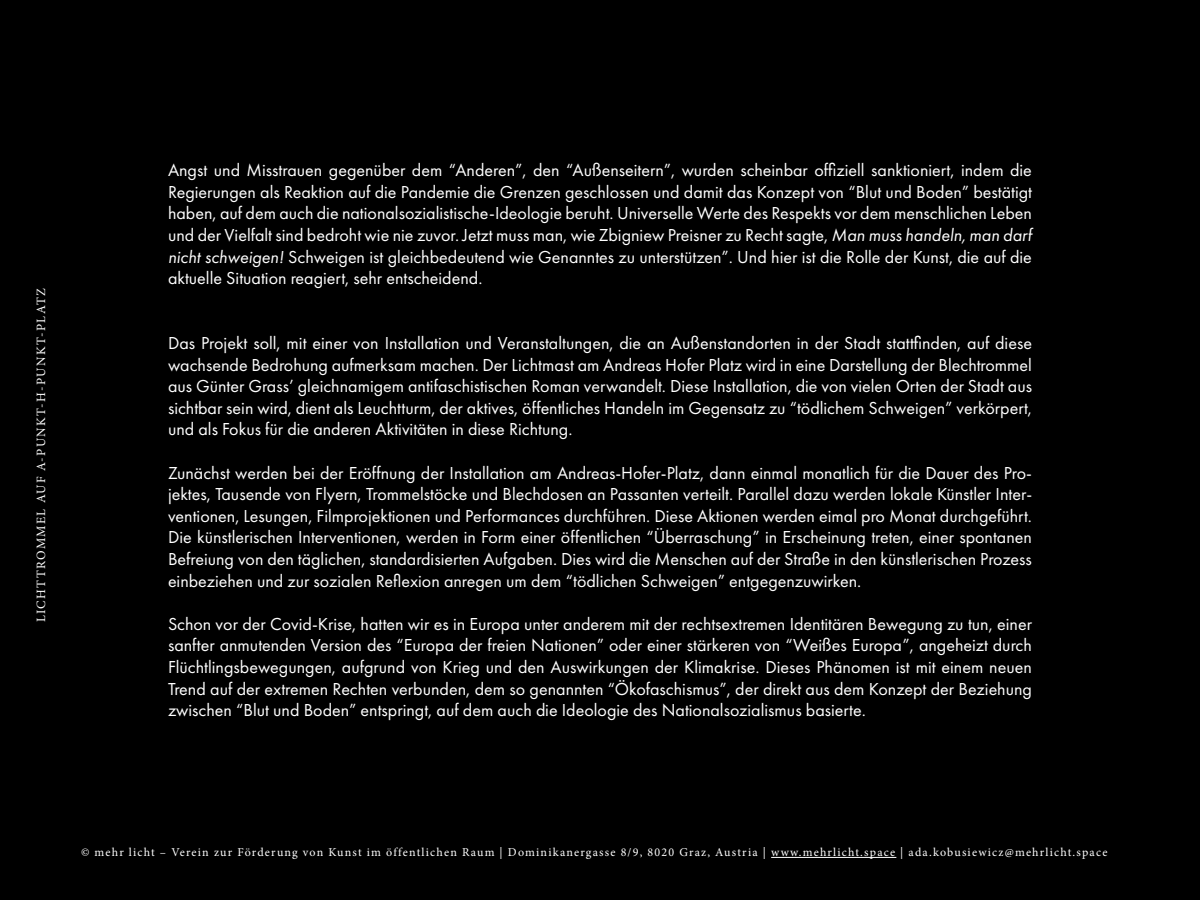
<style>
.page{position:relative;width:1200px;height:900px;background:#000}
.page>*{position:absolute;margin:0;border:0;box-sizing:border-box;transform-origin:0 0}
.t1{font:18px/21.6px "Futura PT";color:#fff;text-align:justify}
.t2{font:12.75px "Minion Pro";letter-spacing:.1em;color:#fff}
.t3{font:12px "Minion Pro";letter-spacing:.1em;color:#fff}
.s1{font-style:italic}
</style>
<div class="page">
<hr style="left:771px;top:857px;width:125px;height:1px;background:#fff">
<p class="t2" style="left:33px;top:622px;width:335px;rotate:-90deg">LICHTTROMMEL AUF A-PUNKT-H-PUNKT-PLATZ</p>
<p class="t1" style="left:168px;top:159px;width:866px">Angst und Misstrauen gegenüber dem “Anderen”, den “Außenseitern”, wurden scheinbar offiziell sanktioniert, indem die Regierungen als Reaktion auf die Pandemie die Grenzen geschlossen und damit das Konzept von “Blut und Boden” bestätigt haben, auf dem auch die nationalsozialistische-Ideologie beruht. Universelle Werte des Respekts vor dem menschlichen Leben und der Vielfalt sind bedroht wie nie zuvor. Jetzt muss man, wie Zbigniew Preisner zu Recht sagte, <span class="s1">Man muss handeln, man darf nicht schweigen!</span> Schweigen ist gleichbedeutend wie Genanntes zu unterstützen”. Und hier ist die Rolle der Kunst, die auf die aktuelle Situation reagiert, sehr entscheidend.</p>
<p class="t1" style="left:168px;top:332px;width:866px">Das Projekt soll, mit einer von Installation und Veranstaltungen, die an Außenstandorten in der Stadt stattfinden, auf diese wachsende Bedrohung aufmerksam machen. Der Lichtmast am Andreas Hofer Platz wird in eine Darstellung der Blechtrommel aus Günter Grass’ gleichnamigem antifaschistischen Roman verwandelt. Diese Installation, die von vielen Orten der Stadt aus sichtbar sein wird, dient als Leuchtturm, der aktives, öffentliches Handeln im Gegensatz zu “tödlichem Schweigen” verkörpert, und als Fokus für die anderen Aktivitäten in diese Richtung.</p>
<p class="t1" style="left:168px;top:462px;width:866px">Zunächst werden bei der Eröffnung der Installation am Andreas-Hofer-Platz, dann einmal monatlich für die Dauer des Pro&shy;jektes, Tausende von Flyern, Trommelstöcke und Blechdosen an Passanten verteilt. Parallel dazu werden lokale Künstler Inter&shy;ventionen, Lesungen, Filmprojektionen und Performances durchführen. Diese Aktionen werden eimal pro Monat durchgeführt.<br>Die künstlerischen Interventionen, werden in Form einer öffentlichen “Überraschung” in Erscheinung treten, einer spontanen Befreiung von den täglichen, standardisierten Aufgaben. Dies wird die Menschen auf der Straße in den künstlerischen Prozess einbeziehen und zur sozialen Reflexion anregen um dem “tödlichen Schweigen” entgegenzuwirken.</p>
<p class="t1" style="left:168px;top:613px;width:866px">Schon vor der Covid-Krise, hatten wir es in Europa unter anderem mit der rechtsextremen Identitären Bewegung zu tun, einer sanfter anmutenden Version des “Europa der freien Nationen” oder einer stärkeren von “Weißes Europa”, angeheizt durch Flüchtlingsbewegungen, aufgrund von Krieg und den Auswirkungen der Klimakrise. Dieses Phänomen ist mit einem neuen Trend auf der extremen Rechten verbunden, dem so genannten “Ökofaschismus”, der direkt aus dem Konzept der Beziehung zwischen “Blut und Boden” entspringt, auf dem auch die Ideologie des Nationalsozialismus basierte.</p>
<p class="t3" style="left:81px;top:844px;width:1028px">© mehr licht – Verein zur Förderung von Kunst im öffentlichen Raum | Dominikanergasse 8/9, 8020 Graz, Austria | www.mehrlicht.space | ada.kobusiewicz@mehrlicht.space</p>
</div>
